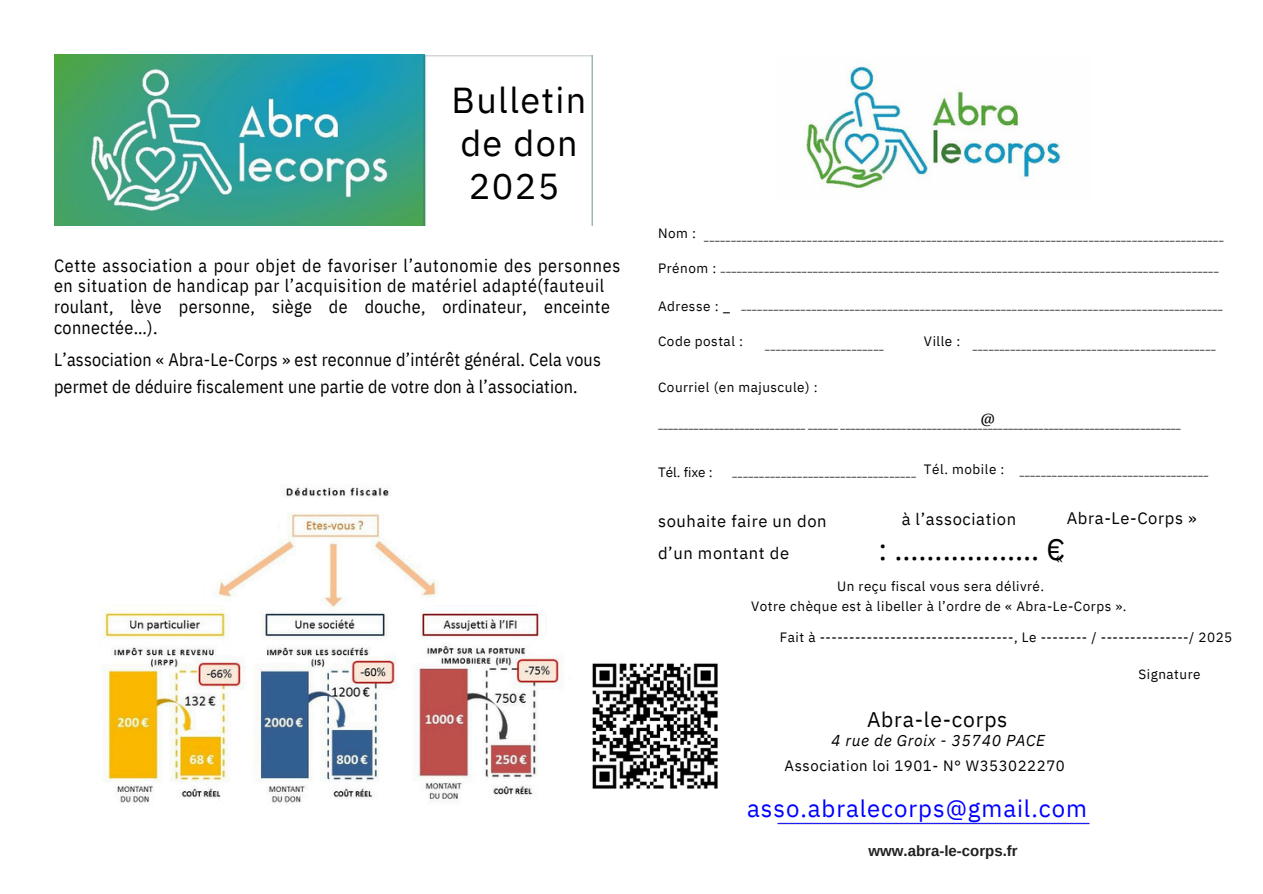
<style>
.page{position:relative;width:1263px;height:894px;background:#fff}
.page>*{position:absolute;margin:0;border:0;box-sizing:border-box;transform-origin:0 0}
.t1{font:36px/42.8px "IBM Plex Sans";letter-spacing:.035em;color:#000}
.t2{font:30px "IBM Plex Sans";color:#000}
.t3{font:24px "IBM Plex Sans";letter-spacing:.04em;color:#00f}
.t4{font:21px "IBM Plex Sans";letter-spacing:.035em;color:#000}
.t5{font:18px/32.7px "IBM Plex Sans Cond";letter-spacing:.02em;color:#000}
.t6{font:18px/20.2px "IBM Plex Sans Cond";letter-spacing:.04em;color:#000}
.t7{font:16.5px "IBM Plex Sans";letter-spacing:.035em;color:#000}
.t8{font:16.5px "Cambria";color:#000}
.t9{font:italic 15.75px "IBM Plex Sans";letter-spacing:.035em;color:#000}
.t10{font:15px "IBM Plex Sans";letter-spacing:.035em;color:#000}
.t11{font:700 15px "Arimo";color:#212121}
.t12{font:13.5px/20.2px "IBM Plex Sans";letter-spacing:.035em;color:#000;text-align:center}
.t13{font:9px "IBM Plex Sans";color:#000}
</style>
<div class="page">
<img style="left:777px;top:822px;width:313px;height:3px">
<img style="left:806px;top:66px;width:256px;height:122px">
<img style="left:103px;top:487px;width:457px;height:316px">
<img style="left:54px;top:54px;width:539px;height:171px">
<img style="left:592px;top:663px;width:126px;height:126px">
<p class="t1" style="left:452px;top:78px;width:136px">Bulletin de don<br>2025</p>
<p class="t6" style="left:54px;top:255px;width:568px">Cette association a pour objet de favoriser l’autonomie des personnes en situation de handicap par l’acquisition de matériel adapté(fauteuil</p>
<p class="t5" style="left:54px;top:290px;width:61px">roulant,</p>
<p class="t5" style="left:130px;top:290px;width:33px">lève</p>
<h1 class="t5" style="left:179px;top:290px;width:78px">personne,</h1>
<h3 class="t5" style="left:272px;top:290px;width:41px">siège</h3>
<h3 class="t5" style="left:329px;top:290px;width:20px">de</h3>
<h3 class="t5" style="left:365px;top:290px;width:62px">douche,</h3>
<h3 class="t5" style="left:442px;top:290px;width:86px">ordinateur,</h3>
<h3 class="t5" style="left:544px;top:290px;width:67px">enceinte</h3>
<h3 class="t5" style="left:54px;top:310px;width:548px">connectée…).<br>L’association « Abra-Le-Corps » est reconnue d’intérêt général. Cela vous</h3>
<h3 class="t5" style="left:54px;top:370px;width:525px">permet de déduire fiscalement une partie de votre don à l’association.</h3>
<h3 class="t12" style="left:658px;top:223px;width:40px">Nom :</h3>
<p class="t12" style="left:658px;top:257px;width:60px">Prénom :</p>
<p class="t12" style="left:658px;top:296px;width:74px">Adresse : _</p>
<p class="t12" style="left:658px;top:331px;width:87px">Code postal :</p>
<p class="t12" style="left:658px;top:377px;width:161px">Courriel (en majuscule) :</p>
<p class="t13" style="left:704px;top:231px;width:521px">________________________________________________________________________________________________</p>
<p class="t13" style="left:721px;top:262px;width:500px">____________________________________________________________________________________________</p>
<p class="t13" style="left:741px;top:300px;width:483px">_________________________________________________________________________________________</p>
<p class="t12" style="left:924px;top:331px;width:38px">Ville :</p>
<p class="t13" style="left:765px;top:340px;width:120px">______________________</p>
<p class="t13" style="left:972px;top:340px;width:245px">_____________________________________________</p>
<p class="t8" style="left:981px;top:409px;width:16px">@</p>
<p class="t12" style="left:924px;top:458px;width:82px">Tél. mobile :</p>
<p class="t13" style="left:658px;top:419px;width:524px">_____________________________ ______ ___________________________________________________________________</p>
<h3 class="t12" style="left:658px;top:461px;width:56px">Tél. fixe :</h3>
<p class="t13" style="left:1019px;top:465px;width:191px">___________________________________</p>
<p class="t13" style="left:732px;top:467px;width:185px">__________________________________</p>
<h3 class="t7" style="left:658px;top:510px;width:170px">souhaite faire un don</h3>
<h3 class="t7" style="left:658px;top:542px;width:133px">d’un montant de</h3>
<h3 class="t7" style="left:902px;top:507px;width:116px">à l’association</h3>
<p class="t7" style="left:1067px;top:506px;width:132px">Abra-Le-Corps »</p>
<p class="t2" style="left:879px;top:529px;width:188px">: ……………… €</p>
<p class="t8" style="left:1055px;top:547px;width:10px">«</p>
<p class="t12" style="left:751px;top:575px;width:377px">Un reçu fiscal vous sera délivré.<br>Votre chèque est à libeller à l’ordre de « Abra-Le-Corps ».</p>
<p class="t12" style="left:780px;top:626px;width:454px">Fait à ---------------------------------, Le -------- / ---------------/ 2025</p>
<p class="t12" style="left:1138px;top:664px;width:63px">Signature</p>
<p class="t4" style="left:867px;top:704px;width:142px">Abra-le-corps</p>
<p class="t9" style="left:831px;top:729px;width:216px">4 rue de Groix - 35740 PACE</p>
<h3 class="t10" style="left:785px;top:755px;width:282px">Association loi 1901- N° W353022270</h3>
<h3 class="t3" style="left:747px;top:792px;width:341px">asso.abralecorps@gmail.com</h3>
<p class="t11" style="left:868px;top:842px;width:151px">www.abra-le-corps.fr</p>
</div>
